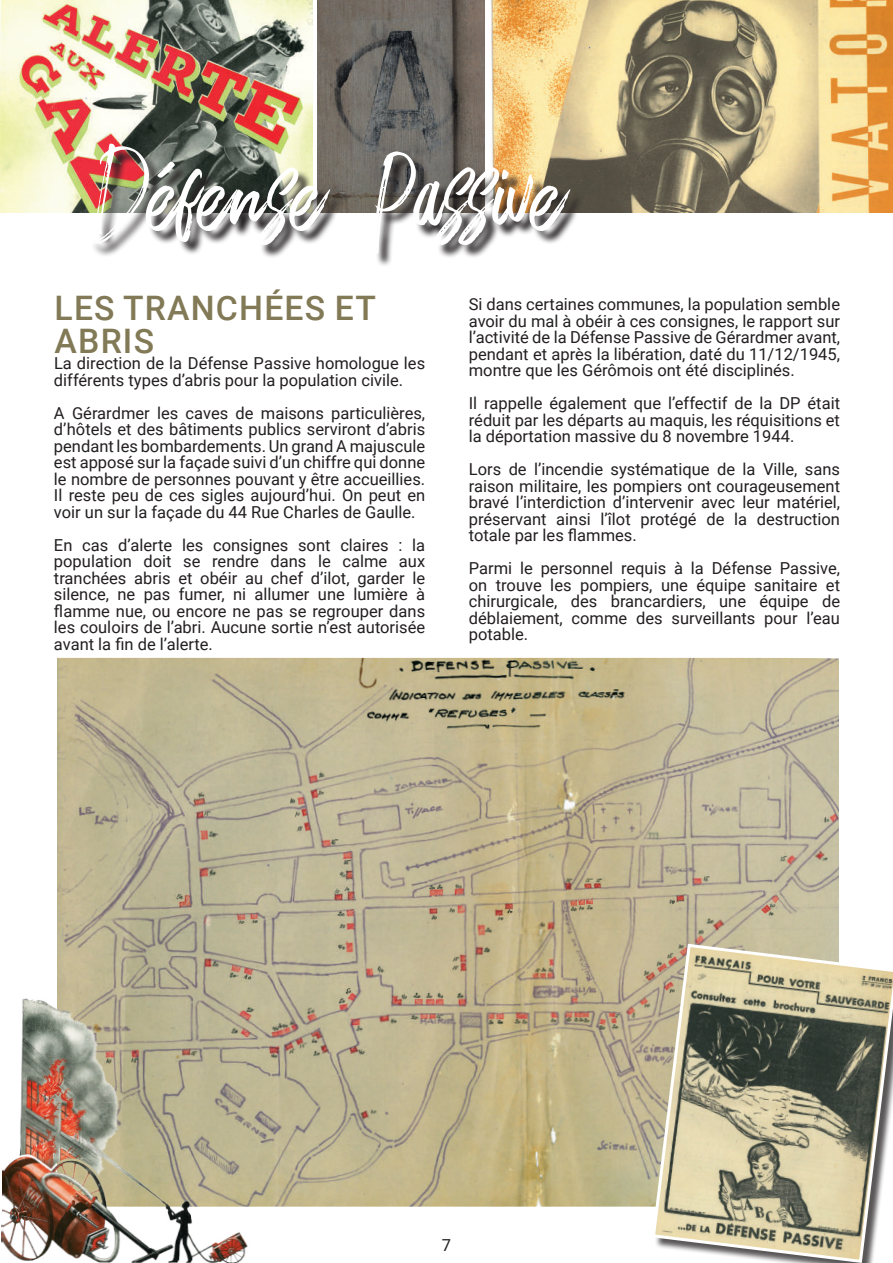
<style>
.page{position:relative;width:893px;height:1263px;background:#fff}
.page>*{position:absolute;margin:0;border:0;box-sizing:border-box;transform-origin:0 0}
.t1{font:158.25px "Rushtard Brush";color:#fff}
.t2{font:500 33.75px/33px "Roboto";letter-spacing:.035em;color:#827956}
.t3{font:16.5px/16.5px "Roboto";color:#231f20;text-align:justify}
</style>
<div class="page">
<img style="left:0;top:0;width:312px;height:213px">
<img style="left:318px;top:0;width:167px;height:146px">
<img style="left:490px;top:0;width:403px;height:213px">
<svg style="left:91px;top:146px;width:493px;height:120px"></svg>
<img style="left:58px;top:659px;width:780px;height:546px">
<svg style="left:650px;top:942px;width:243px;height:321px;background:#a9a48c"></svg>
<img style="left:1px;top:922px;width:260px;height:341px">
<h1 class="t1" style="left:95px;top:124px;width:472px">Défense Passive</h1>
<h2 class="t2" style="left:55px;top:290px;width:323px">LES TRANCHÉES ET<br>ABRIS</h2>
<p class="t3" style="left:54px;top:355px;width:373px">La direction de la Défense Passive homologue les différents types d’abris pour la population civile.</p>
<p class="t3" style="left:54px;top:404px;width:373px">A Gérardmer les caves de maisons particulières, d’hôtels et des bâtiments publics serviront d’abris pendant les bombardements. Un grand A majuscule est apposé sur la façade suivi d’un chiffre qui donne le nombre de personnes pouvant y être accueillies.<br>Il reste peu de ces sigles aujourd’hui. On peut en voir un sur la façade du 44 Rue Charles de Gaulle.</p>
<p class="t3" style="left:54px;top:536px;width:373px">En cas d’alerte les consignes sont claires : la population doit se rendre dans le calme aux tranchées abris et obéir au chef d’ilot, garder le silence, ne pas fumer, ni allumer une lumière à flamme nue, ou encore ne pas se regrouper dans les couloirs de l’abri. Aucune sortie n’est autorisée avant la fin de l’alerte.</p>
<p class="t3" style="left:469px;top:295px;width:373px">Si dans certaines communes, la population semble avoir du mal à obéir à ces consignes, le rapport sur l’activité de la Défense Passive de Gérardmer avant, pendant et après la libération, daté du 11/12/1945, montre que les Gérômois ont été disciplinés.</p>
<p class="t3" style="left:469px;top:394px;width:373px">Il rappelle également que l’effectif de la DP était réduit par les départs au maquis, les réquisitions et la déportation massive du 8 novembre 1944.</p>
<p class="t3" style="left:469px;top:460px;width:373px">Lors de l’incendie systématique de la Ville, sans raison militaire, les pompiers ont courageusement bravé l’interdiction d’intervenir avec leur matériel, préservant ainsi l’îlot protégé de la destruction totale par les flammes.</p>
<p class="t3" style="left:469px;top:559px;width:373px">Parmi le personnel requis à la Défense Passive, on trouve les pompiers, une équipe sanitaire et chirurgicale, des brancardiers, une équipe de déblaiement, comme des surveillants pour l’eau potable.</p>
<p class="t3" style="left:442px;top:1236px;width:11px">7</p>
</div>
